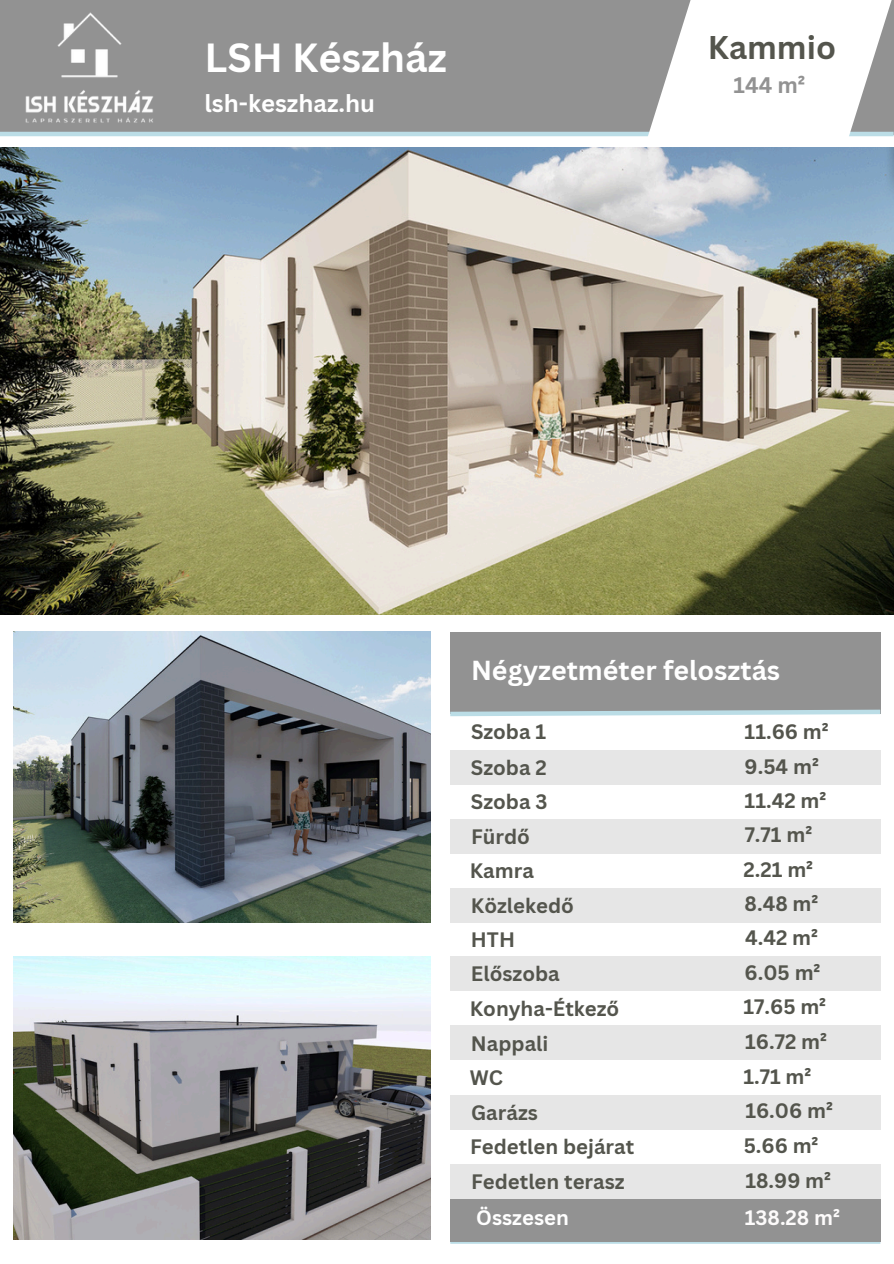
<style>
.page{position:relative;width:894px;height:1264px;background:#fff}
.page>*{position:absolute;margin:0;border:0;box-sizing:border-box;transform-origin:0 0}
.t1{font:700 39.6px "Canva Sans";color:#fff}
.t2{font:700 31.95px "Canva Sans";color:#54554d}
.t3{font:700 26.85px "Canva Sans";color:#fff}
.t4{font:700 23.85px "Canva Sans";color:#fff}
.t5{font:700 21.9px "Canva Sans";color:#929292}
.t6{font:700 20.4px "Canva Sans";color:#54554d}
.t7{font:700 20.4px "Canva Sans";color:#fff}
.t8{font:700 20.4px "Canva Sans";color:#fdfbfb}
</style>
<div class="page">
<div style="left:0;top:0;width:893px;height:134px;background:#929292"></div>
<img style="left:25px;top:12px;width:128px;height:111px">
<hr style="left:0;top:132px;width:893px;height:4px;background:#bbdde6">
<svg style="left:644px;top:0;width:249px;height:137px;fill:#fff"></svg>
<img style="left:0;top:147px;width:893px;height:467px">
<div style="left:450px;top:632px;width:430px;height:82px;background:#929292"></div>
<svg style="left:450px;top:707px;width:431px;height:10px"></svg>
<svg style="left:450px;top:1241px;width:430px;height:2px"></svg>
<div style="left:450px;top:750px;width:430px;height:35px;background:#e6e6e6"></div>
<div style="left:450px;top:819px;width:430px;height:34px;background:#e6e6e6"></div>
<img style="left:13px;top:956px;width:418px;height:282px">
<div style="left:450px;top:1198px;width:430px;height:43px;background:#929292"></div>
<img style="left:13px;top:631px;width:418px;height:291px">
<div style="left:450px;top:888px;width:430px;height:34px;background:#e6e6e6"></div>
<div style="left:450px;top:956px;width:430px;height:34px;background:#e6e6e6"></div>
<div style="left:450px;top:1025px;width:430px;height:35px;background:#e6e6e6"></div>
<div style="left:450px;top:1095px;width:430px;height:34px;background:#e6e6e6"></div>
<div style="left:450px;top:1164px;width:430px;height:34px;background:#e6e6e6"></div>
<p class="t1" style="left:204px;top:30px;width:244px">LSH Készház</p>
<p class="t4" style="left:204px;top:87px;width:172px">lsh-keszhaz.hu</p>
<h4 class="t2" style="left:707px;top:25px;width:129px">Kammio</h4>
<p class="t5" style="left:733px;top:70px;width:73px">144 m²</p>
<h3 class="t3" style="left:471px;top:651px;width:310px">Négyzetméter felosztás</h3>
<p class="t6" style="left:471px;top:717px;width:77px">Szoba 1</p>
<p class="t6" style="left:744px;top:717px;width:85px">11.66 m²</p>
<p class="t6" style="left:471px;top:753px;width:77px">Szoba 2</p>
<p class="t6" style="left:744px;top:752px;width:76px">9.54 m²</p>
<p class="t6" style="left:471px;top:787px;width:78px">Szoba 3</p>
<p class="t6" style="left:744px;top:785px;width:83px">11.42 m²</p>
<p class="t6" style="left:471px;top:822px;width:60px">Fürdő</p>
<p class="t6" style="left:744px;top:820px;width:69px">7.71 m²</p>
<p class="t6" style="left:470px;top:856px;width:66px">Kamra</p>
<p class="t6" style="left:743px;top:855px;width:71px">2.21 m²</p>
<h5 class="t6" style="left:471px;top:891px;width:104px">Közlekedő</h5>
<p class="t6" style="left:744px;top:889px;width:75px">8.48 m²</p>
<p class="t6" style="left:471px;top:924px;width:46px">HTH</p>
<p class="t6" style="left:745px;top:923px;width:74px">4.42 m²</p>
<p class="t6" style="left:471px;top:959px;width:90px">Előszoba</p>
<p class="t6" style="left:744px;top:957px;width:77px">6.05 m²</p>
<p class="t6" style="left:469px;top:994px;width:151px">Konyha-Étkező</p>
<p class="t6" style="left:743px;top:992px;width:84px">17.65 m²</p>
<h5 class="t6" style="left:471px;top:1028px;width:79px">Nappali</h5>
<p class="t6" style="left:745px;top:1027px;width:83px">16.72 m²</p>
<p class="t6" style="left:469px;top:1063px;width:35px">WC</p>
<p class="t6" style="left:743px;top:1061px;width:69px">1.71 m²</p>
<p class="t6" style="left:471px;top:1097px;width:68px">Garázs</p>
<p class="t6" style="left:745px;top:1096px;width:89px">16.06 m²</p>
<p class="t6" style="left:470px;top:1132px;width:166px">Fedetlen bejárat</p>
<p class="t6" style="left:743px;top:1131px;width:76px">5.66 m²</p>
<p class="t6" style="left:471px;top:1167px;width:155px">Fedetlen terasz</p>
<p class="t6" style="left:745px;top:1165px;width:87px">18.99 m²</p>
<p class="t7" style="left:476px;top:1202px;width:94px">Összesen</p>
<p class="t8" style="left:744px;top:1203px;width:97px">138.28 m²</p>
</div>
